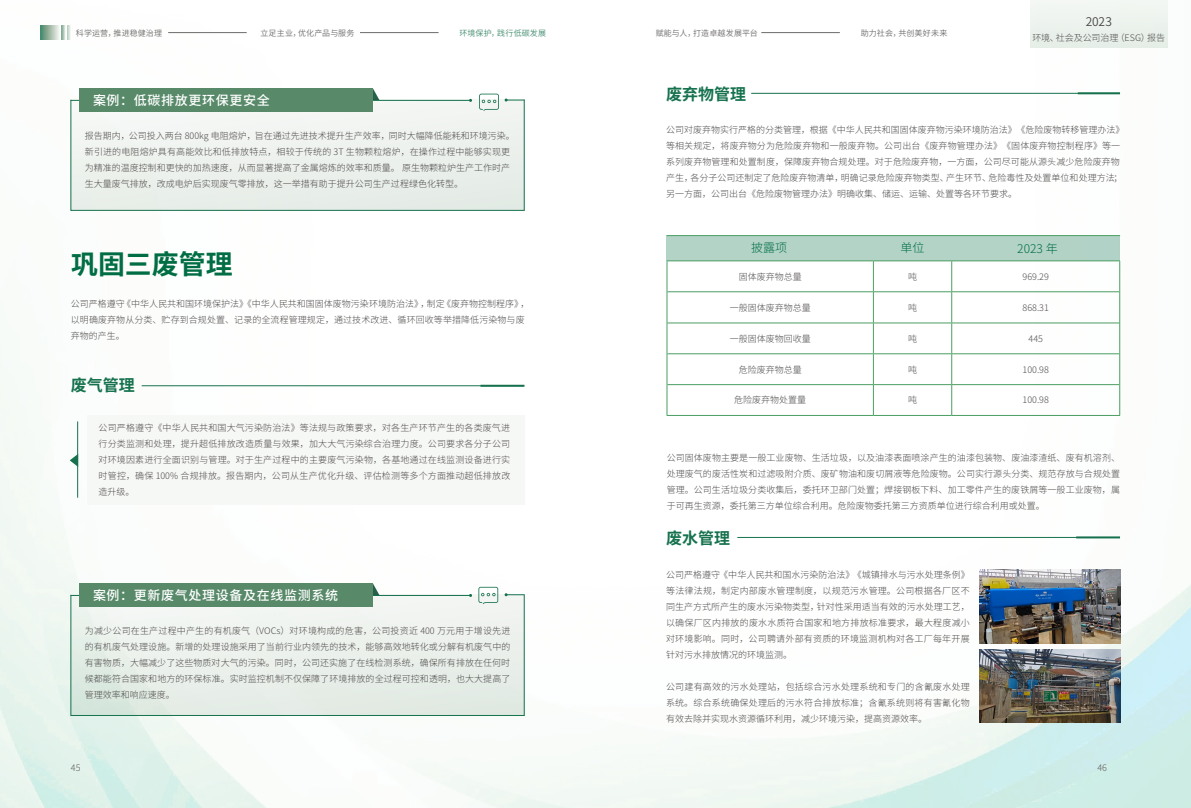
<style>
.page{position:relative;width:1191px;height:808px;background:#fff}
.page>*{position:absolute;margin:0;border:0;box-sizing:border-box;transform-origin:0 0}
.t1{font:700 26.9px "Source Han Sans CN";color:#006d44}
.t2{font:700 16px "Source Han Sans CN";color:#16724e}
.t3{font:500 13px "Source Han Sans CN";letter-spacing:.05em;color:#fff}
.t4{font:300 12px "Source Han Sans CN";color:#006d44}
.t5{font:12px "Source Han Sans CN";color:#4c4948}
.t6{font:300 9px/16px "Source Han Sans CN";color:#4c4948;text-align:justify}
.t7{font:300 9px "Source Han Sans CN";color:#595757}
.t8{font:8px "Source Han Sans CN";letter-spacing:.02em;color:#4c4948}
.t9{font:8px "Source Han Sans CN";letter-spacing:.025em;color:#16724e}
</style>
<div class="page">
<img style="left:0;top:0;width:1191px;height:808px">
<div style="left:1030px;top:0;width:137px;height:47px;background:#edf2ee"></div>
<svg style="left:70px;top:99px;width:455px;height:112px"></svg>
<svg style="left:70px;top:594px;width:455px;height:122px"></svg>
<hr style="left:70px;top:100px;width:400px;height:1px;background:#16724e">
<hr style="left:70px;top:595px;width:400px;height:1px;background:#16724e">
<hr style="left:524px;top:100px;width:1px;height:111px;background:#16724e">
<hr style="left:524px;top:595px;width:1px;height:121px;background:#16724e">
<svg style="left:504px;top:593px;width:20px;height:3px"></svg>
<svg style="left:373px;top:89px;width:6px;height:11px"></svg>
<svg style="left:373px;top:584px;width:6px;height:11px"></svg>
<div style="left:79px;top:89px;width:294px;height:23px;background:#588a6a"></div>
<div style="left:79px;top:584px;width:294px;height:23px;background:#588a6a"></div>
<svg style="left:479px;top:94px;width:45px;height:17px"></svg>
<svg style="left:478px;top:587px;width:20px;height:17px"></svg>
<div style="left:88px;top:416px;width:437px;height:89px;background:#f6f8f6"></div>
<hr style="left:77px;top:421px;width:1px;height:77px;background:#16724e">
<svg style="left:70px;top:454px;width:8px;height:13px"></svg>
<hr style="left:142px;top:386px;width:382px;height:1px;background:#16724e">
<hr style="left:480px;top:385px;width:44px;height:2px;background:#16724e">
<hr style="left:751px;top:93px;width:369px;height:1px;background:#16724e">
<hr style="left:1077px;top:92px;width:43px;height:2px;background:#16724e">
<hr style="left:737px;top:537px;width:383px;height:1px;background:#16724e">
<hr style="left:1076px;top:536px;width:44px;height:2px;background:#16724e">
<hr style="left:666px;top:235px;width:454px;height:1px;background:#4b9e63">
<div style="left:666px;top:236px;width:454px;height:24px;background:#b3d3c7"></div>
<hr style="left:666px;top:261px;width:1px;height:31px;background:#4b9e63">
<hr style="left:666px;top:292px;width:1px;height:31px;background:#4b9e63">
<hr style="left:666px;top:323px;width:1px;height:31px;background:#4b9e63">
<hr style="left:666px;top:354px;width:1px;height:31px;background:#4b9e63">
<hr style="left:666px;top:385px;width:1px;height:30px;background:#4b9e63">
<hr style="left:666px;top:260px;width:207px;height:1px;background:#4b9e63">
<hr style="left:873px;top:260px;width:78px;height:1px;background:#4b9e63">
<hr style="left:951px;top:260px;width:169px;height:1px;background:#4b9e63">
<hr style="left:873px;top:261px;width:1px;height:30px;background:#4b9e63">
<hr style="left:951px;top:261px;width:1px;height:30px;background:#4b9e63">
<hr style="left:1119px;top:261px;width:1px;height:31px;background:#4b9e63">
<hr style="left:873px;top:292px;width:1px;height:31px;background:#4b9e63">
<hr style="left:951px;top:292px;width:1px;height:31px;background:#4b9e63">
<hr style="left:1119px;top:292px;width:1px;height:31px;background:#4b9e63">
<hr style="left:873px;top:323px;width:1px;height:30px;background:#4b9e63">
<hr style="left:951px;top:323px;width:1px;height:30px;background:#4b9e63">
<hr style="left:1119px;top:323px;width:1px;height:31px;background:#4b9e63">
<hr style="left:873px;top:354px;width:1px;height:30px;background:#4b9e63">
<hr style="left:951px;top:354px;width:1px;height:30px;background:#4b9e63">
<hr style="left:1119px;top:354px;width:1px;height:31px;background:#4b9e63">
<hr style="left:873px;top:385px;width:1px;height:30px;background:#4b9e63">
<hr style="left:951px;top:385px;width:1px;height:30px;background:#4b9e63">
<hr style="left:1119px;top:385px;width:1px;height:30px;background:#4b9e63">
<hr style="left:667px;top:291px;width:206px;height:1px;background:#4b9e63">
<hr style="left:873px;top:291px;width:78px;height:1px;background:#4b9e63">
<hr style="left:951px;top:291px;width:168px;height:1px;background:#4b9e63">
<hr style="left:667px;top:323px;width:206px;height:1px;background:#4b9e63">
<hr style="left:873px;top:323px;width:78px;height:1px;background:#4b9e63">
<hr style="left:951px;top:323px;width:168px;height:1px;background:#4b9e63">
<hr style="left:667px;top:353px;width:206px;height:1px;background:#4b9e63">
<hr style="left:873px;top:353px;width:78px;height:1px;background:#4b9e63">
<hr style="left:951px;top:353px;width:168px;height:1px;background:#4b9e63">
<hr style="left:667px;top:384px;width:206px;height:1px;background:#4b9e63">
<hr style="left:873px;top:384px;width:78px;height:1px;background:#4b9e63">
<hr style="left:951px;top:384px;width:168px;height:1px;background:#4b9e63">
<hr style="left:666px;top:415px;width:207px;height:1px;background:#4b9e63">
<hr style="left:873px;top:415px;width:78px;height:1px;background:#4b9e63">
<hr style="left:951px;top:415px;width:169px;height:1px;background:#4b9e63">
<img style="left:979px;top:570px;width:141px;height:74px">
<img style="left:979px;top:649px;width:141px;height:74px">
<p class="t8" style="left:76px;top:28px;width:88px">科学运营，推进稳健治理</p>
<p class="t8" style="left:260px;top:28px;width:95px">立足主业，优化产品与服务</p>
<p class="t9" style="left:459px;top:28px;width:88px">环境保护，践行低碳发展</p>
<p class="t8" style="left:656px;top:28px;width:104px">赋能与人，打造卓越发展平台</p>
<p class="t8" style="left:861px;top:28px;width:88px">助力社会，共创美好未来</p>
<h3 class="t3" style="left:93px;top:93px;width:178px">案例：低碳排放更环保更安全</h3>
<h2 class="t2" style="left:666px;top:86px;width:81px">废弃物管理</h2>
<h3 class="t5" style="left:1085px;top:14px;width:28px">2023</h3>
<p class="t6" style="left:1032px;top:29px;width:134px">环境、社会及公司治理（ESG）报告</p>
<p class="t6" style="left:85px;top:128px;width:431px;text-align:left">报告期内，公司投入两台 800kg 电阻熔炉，旨在通过先进技术提升生产效率，同时大幅降低能耗和环境污染。新引进的电阻熔炉具有高能效比和低排放特点，相较于传统的 3T 生物颗粒熔炉，在操作过程中能够实现更为精准的温度控制和更快的加热速度，从而显著提高了金属熔炼的效率和质量。 原生物颗粒炉生产工作时产生大量废气排放，改成电炉后实现废气零排放，这一举措有助于提升公司生产过程绿色化转型。</p>
<h1 class="t1" style="left:71px;top:250px;width:163px">巩固三废管理</h1>
<p class="t6" style="left:71px;top:295px;width:460px;text-align:left">公司严格遵守《中华人民共和国环境保护法》《中华人民共和国固体废物污染环境防治法》，制定《废弃物控制程序》，以明确废弃物从分类、贮存到合规处置、记录的全流程管理规定，通过技术改进、循环回收等举措降低污染物与废弃物的产生。</p>
<h2 class="t2" style="left:71px;top:377px;width:65px">废气管理</h2>
<p class="t6" style="left:99px;top:420px;width:413px">公司严格遵守《中华人民共和国大气污染防治法》等法规与政策要求，对各生产环节产生的各类废气进行分类监测和处理，提升超低排放改造质量与效果，加大大气污染综合治理力度。公司要求各分子公司对环境因素进行全面识别与管理。对于生产过程中的主要废气污染物，各基地通过在线监测设备进行实时管控，确保 100% 合规排放。报告期内，公司从生产优化升级、评估检测等多个方面推动超低排放改造升级。</p>
<h3 class="t3" style="left:93px;top:588px;width:247px">案例：更新废气处理设备及在线监测系统</h3>
<p class="t6" style="left:85px;top:623px;width:427px">为减少公司在生产过程中产生的有机废气（VOCs）对环境构成的危害，公司投资近 400 万元用于增设先进的有机废气处理设施。新增的处理设施采用了当前行业内领先的技术，能够高效地转化或分解有机废气中的有害物质，大幅减少了这些物质对大气的污染。同时，公司还实施了在线检测系统，确保所有排放在任何时候都能符合国家和地方的环保标准。实时监控机制不仅保障了环境排放的全过程可控和透明，也大大提高了管理效率和响应速度。</p>
<p class="t6" style="left:666px;top:122px;width:460px;text-align:left">公司对废弃物实行严格的分类管理，根据《中华人民共和国固体废弃物污染环境防治法》《危险废物转移管理办法》等相关规定，将废弃物分为危险废弃物和一般废弃物。公司出台《废弃物管理办法》《固体废弃物控制程序》等一系列废弃物管理和处置制度，保障废弃物合规处理。对于危险废弃物，一方面，公司尽可能从源头减少危险废弃物产生，各分子公司还制定了危险废弃物清单，明确记录危险废弃物类型、产生环节、危险毒性及处置单位和处理方法；另一方面，公司出台《危险废物管理办法》明确收集、储运、运输、处置等各环节要求。</p>
<h3 class="t4" style="left:751px;top:241px;width:37px">披露项</h3>
<h3 class="t4" style="left:900px;top:241px;width:25px">单位</h3>
<h3 class="t4" style="left:1017px;top:242px;width:42px">2023 年</h3>
<p class="t6" style="left:738px;top:269px;width:64px">固体废弃物总量</p>
<p class="t6" style="left:908px;top:269px;width:10px">吨</p>
<p class="t6" style="left:1022px;top:269px;width:28px">969.29</p>
<p class="t6" style="left:729px;top:300px;width:82px">一般固体废弃物总量</p>
<p class="t6" style="left:908px;top:300px;width:10px">吨</p>
<p class="t6" style="left:1022px;top:300px;width:28px">868.31</p>
<p class="t6" style="left:729px;top:331px;width:82px">一般固体废物回收量</p>
<p class="t6" style="left:908px;top:331px;width:10px">吨</p>
<p class="t6" style="left:1028px;top:331px;width:16px">445</p>
<p class="t6" style="left:738px;top:361px;width:64px">危险废弃物总量</p>
<p class="t6" style="left:908px;top:361px;width:10px">吨</p>
<p class="t6" style="left:1022px;top:361px;width:28px">100.98</p>
<p class="t6" style="left:734px;top:392px;width:73px">危险废弃物处置量</p>
<p class="t6" style="left:908px;top:392px;width:10px">吨</p>
<p class="t6" style="left:1022px;top:392px;width:28px">100.98</p>
<p class="t6" style="left:666px;top:450px;width:455px">公司固体废物主要是一般工业废物、生活垃圾，以及油漆表面喷涂产生的油漆包装物、废油漆渣纸、废有机溶剂、处理废气的废活性炭和过滤吸附介质、废矿物油和废切屑液等危险废物。公司实行源头分类、规范存放与合规处置管理。公司生活垃圾分类收集后，委托环卫部门处置；焊接钢板下料、加工零件产生的废铁屑等一般工业废物，属于可再生资源，委托第三方单位综合利用。危险废物委托第三方资质单位进行综合利用或处置。</p>
<h2 class="t2" style="left:666px;top:530px;width:65px">废水管理</h2>
<p class="t6" style="left:666px;top:567px;width:305px">公司严格遵守《中华人民共和国水污染防治法》《城镇排水与污水处理条例》等法律法规，制定内部废水管理制度，以规范污水管理。公司根据各厂区不同生产方式所产生的废水污染物类型，针对性采用适当有效的污水处理工艺，以确保厂区内排放的废水水质符合国家和地方排放标准要求，最大程度减小对环境影响。同时，公司聘请外部有资质的环境监测机构对各工厂每年开展针对污水排放情况的环境监测。</p>
<p class="t6" style="left:666px;top:679px;width:305px">公司建有高效的污水处理站，包括综合污水处理系统和专门的含氰废水处理系统。综合系统确保处理后的污水符合排放标准；含氰系统则将有害氰化物有效去除并实现水资源循环利用，减少环境污染，提高资源效率。</p>
<p class="t7" style="left:71px;top:763px;width:11px">45</p>
<p class="t7" style="left:1097px;top:763px;width:11px">46</p>
</div>
